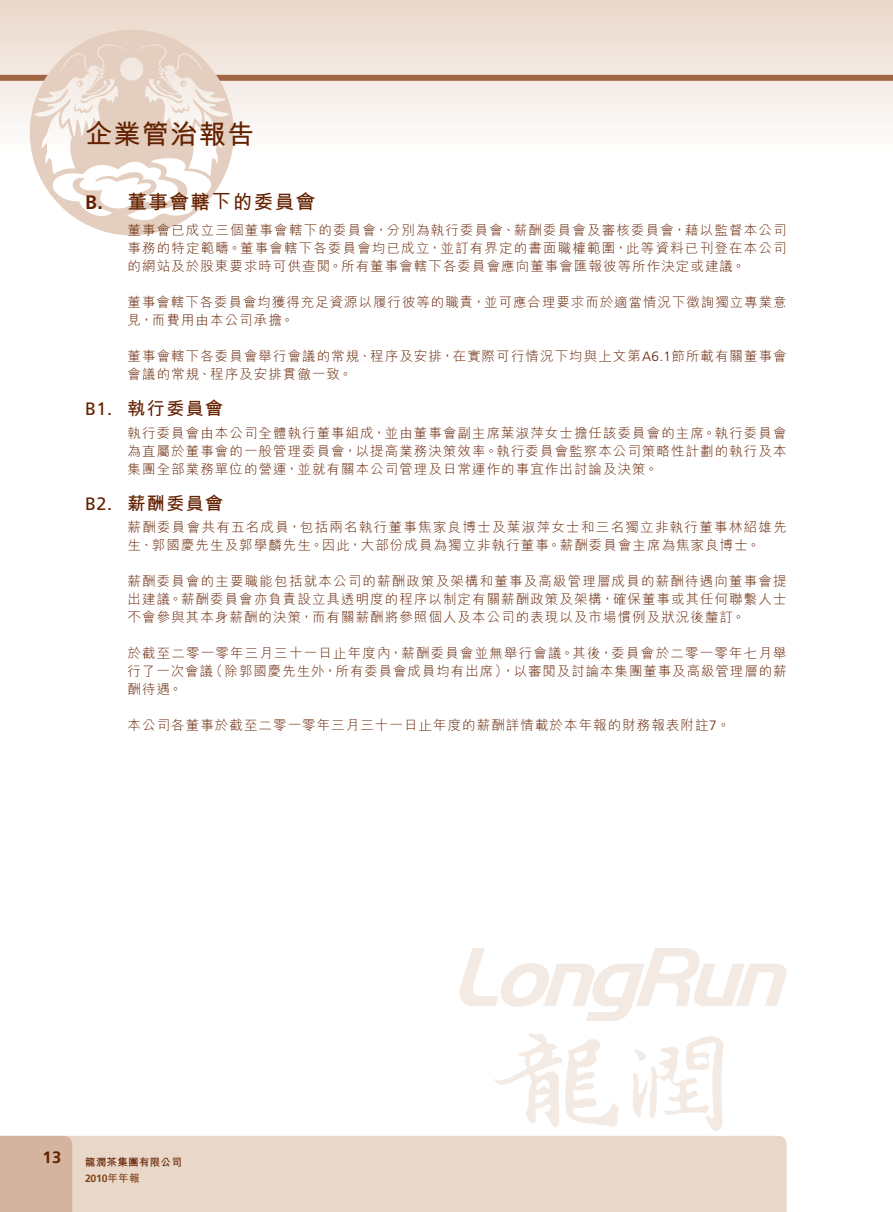
<style>
.page{position:relative;width:893px;height:1212px;background:#fff}
.page>*{position:absolute;margin:0;border:0;box-sizing:border-box;transform-origin:0 0}
.t1{font:700 27px "M Hei HK";letter-spacing:.055em;color:#642100}
.Heading_1{font:700 19.5px "M Hei HK";letter-spacing:.08em;color:#642100}
.Heading_1-2{font:700 19.5px "Frutiger LT Std";color:#642100}
.Heading_2{font:700 18px "M Hei HK";letter-spacing:.08em;color:#642100}
.Heading_2-2{font:18px "Frutiger LT Std";color:#642100}
.t2{font:700 16.5px "Frutiger LT Std";color:#642100}
.Body_Text{font:300 13.5px/18px "M Hei HK";letter-spacing:.08em;color:#642100}
.t3{font:700 10.5px "M Hei HK";letter-spacing:.03em;color:#642100}
.t4{font:700 10.5px "Frutiger LT Std";color:#804218}
.s1{font-family:"Frutiger LT Std"}
.s2{font-family:"M Hei HK"}
</style>
<div class="page">
<div style="left:0;top:0;width:893px;height:171px;background:linear-gradient(to bottom,#e9d7c9,#fff)"></div>
<div style="left:0;top:75px;width:64px;height:6px;background:#9e6643"></div>
<div style="left:204px;top:75px;width:689px;height:6px;background:#9e6643"></div>
<svg style="left:29px;top:30px;width:205px;height:205px"></svg>
<div style="left:72px;top:1136px;width:715px;height:76px;background:#e9d7c9"></div>
<div style="left:0;top:1136px;width:72px;height:76px;background:#d5b49f"></div>
<svg style="left:633px;top:1036px;width:91px;height:95px"></svg>
<svg style="left:459px;top:948px;width:328px;height:73px"></svg>
<svg style="left:494px;top:1033px;width:124px;height:94px"></svg>
<h1 class="t1" style="left:85px;top:114px;width:171px">企業管治報告</h1>
<p class="Heading_1-2" style="left:85px;top:191px;width:19px">B.</p>
<p class="Heading_2-2" style="left:85px;top:398px;width:29px">B1.</p>
<p class="Heading_2-2" style="left:85px;top:493px;width:29px">B2.</p>
<p class="Heading_1" style="left:128px;top:187px;width:189px">董事會轄下的委員會</p>
<p class="Body_Text" style="left:128px;top:221px;width:660px;text-align:justify">董事會已成立三個董事會轄下的委員會，分別為執行委員會、薪酬委員會及審核委員會，藉以監督本公司事務的特定範疇。董事會轄下各委員會均已成立，並訂有界定的書面職權範圍，此等資料已刊登在本公司的網站及於股東要求時可供查閱。所有董事會轄下各委員會應向董事會匯報彼等所作決定或建議。</p>
<p class="Body_Text" style="left:128px;top:293px;width:661px">董事會轄下各委員會均獲得充足資源以履行彼等的職責，並可應合理要求而於適當情況下徵詢獨立專業意見，而費用由本公司承擔。</p>
<p class="Body_Text" style="left:128px;top:347px;width:661px">董事會轄下各委員會舉行會議的常規、程序及安排，在實際可行情況下均與上文第<span class="s1">A6.1</span>節所載有關董事會會議的常規、程序及安排貫徹一致。</p>
<p class="Heading_2" style="left:128px;top:396px;width:97px">執行委員會</p>
<p class="Body_Text" style="left:128px;top:423px;width:660px;text-align:justify">執行委員會由本公司全體執行董事組成，並由董事會副主席葉淑萍女士擔任該委員會的主席。執行委員會為直屬於董事會的一般管理委員會，以提高業務決策效率。執行委員會監察本公司策略性計劃的執行及本集團全部業務單位的營運，並就有關本公司管理及日常運作的事宜作出討論及決策。</p>
<p class="Heading_2" style="left:128px;top:490px;width:97px">薪酬委員會</p>
<p class="Body_Text" style="left:128px;top:518px;width:661px">薪酬委員會共有五名成員，包括兩名執行董事焦家良博士及葉淑萍女士和三名獨立非執行董事林紹雄先生、郭國慶先生及郭學麟先生。因此，大部份成員為獨立非執行董事。薪酬委員會主席為焦家良博士。</p>
<p class="Body_Text" style="left:128px;top:572px;width:661px;text-align:justify">薪酬委員會的主要職能包括就本公司的薪酬政策及架構和董事及高級管理層成員的薪酬待遇向董事會提出建議。薪酬委員會亦負責設立具透明度的程序以制定有關薪酬政策及架構，確保董事或其任何聯繫人士不會參與其本身薪酬的決策，而有關薪酬將參照個人及本公司的表現以及市場慣例及狀況後釐訂。</p>
<p class="Body_Text" style="left:128px;top:644px;width:661px;text-align:right">於截至二零一零年三月三十一日止年度內，薪酬委員會並無舉行會議。其後，委員會於二零一零年七月舉（除郭國慶先生外，所有委員會成員均有出席 ，）以審閱及討論本集團董事及高級管理層的薪</p>
<p class="Body_Text" style="left:128px;top:662px;width:87px">行了一次會議酬待遇。</p>
<p class="Body_Text" style="left:128px;top:716px;width:604px">本公司各董事於截至二零一零年三月三十一日止年度的薪酬詳情載於本年報的財務報表附註 。<span class="s1">7</span></p>
<p class="t2" style="left:43px;top:1148px;width:20px">13</p>
<p class="t3" style="left:85px;top:1154px;width:98px">龍潤茶集團有限公司</p>
<p class="t4" style="left:85px;top:1172px;width:56px">2010<span class="s2">年年報</span></p>
</div>
